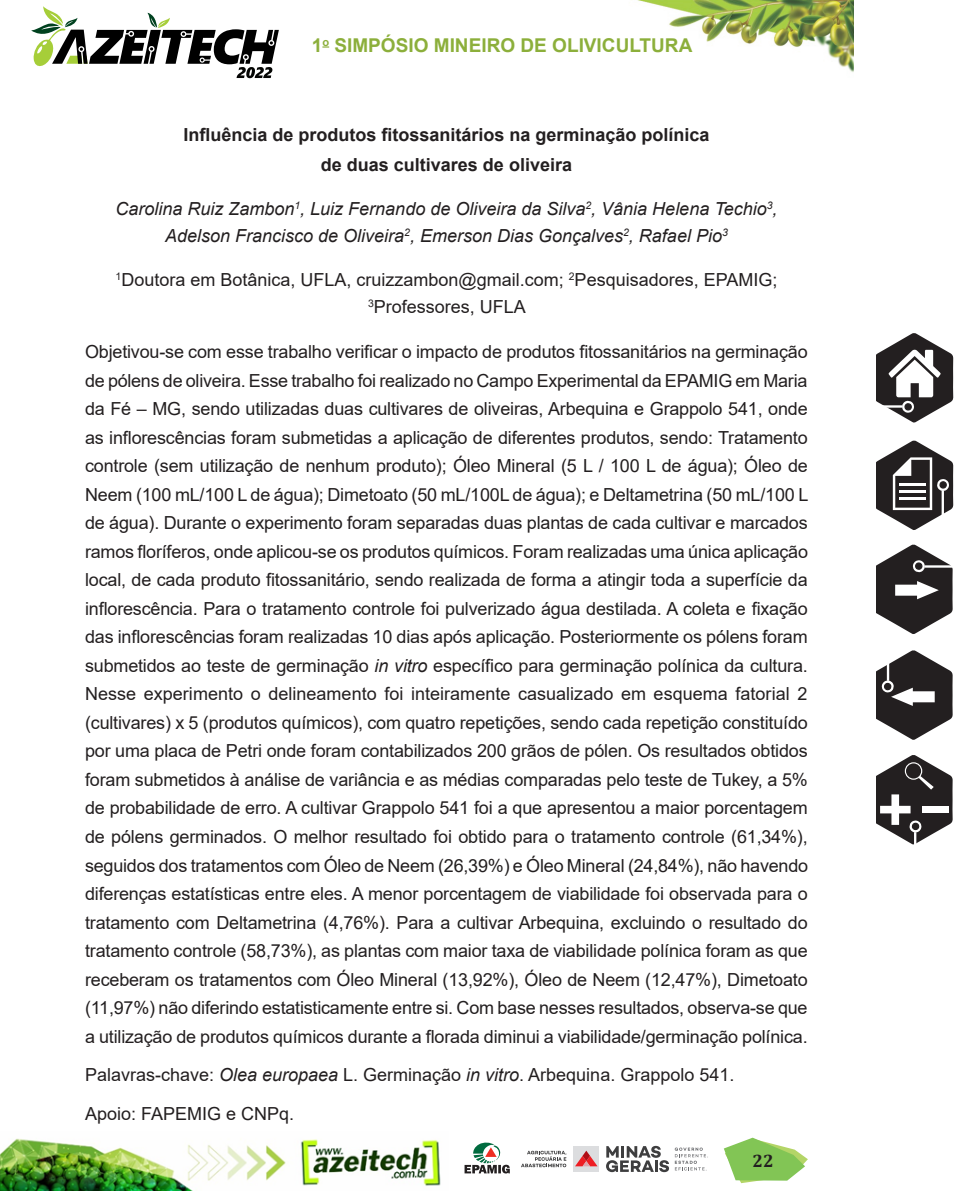
<style>
.page{position:relative;width:978px;height:1191px;background:#fff}
.page>*{position:absolute;margin:0;border:0;box-sizing:border-box;transform-origin:0 0}
.t1{font:700 19.05px "Arial";color:#8caf3b}
.Texto_resumos{font:18px/28.5px "Arial";letter-spacing:-.01em;color:#231f20;text-align:justify}
.Autores{font:italic 18px/27px "Arial";color:#231f20;text-align:center}
.Curriculum{font:18px/27px "Arial";color:#231f20;text-align:center}
.TÍTULO{font:700 18px/30px "Arial";color:#231f20;text-align:center}
.t2{font:700 18px "Cambria";color:#231f20}
.s1{font-style:italic}
</style>
<div class="page">
<svg style="left:877px;top:333px;width:76px;height:90px"></svg>
<svg style="left:877px;top:440px;width:76px;height:90px"></svg>
<svg style="left:877px;top:755px;width:76px;height:89px"></svg>
<svg style="left:877px;top:544px;width:76px;height:90px"></svg>
<svg style="left:877px;top:650px;width:76px;height:90px"></svg>
<svg style="left:31px;top:6px;width:248px;height:72px"></svg>
<img style="left:637px;top:0;width:217px;height:72px">
<svg style="left:322px;top:46px;width:7px;height:2px"></svg>
<svg style="left:724px;top:1137px;width:84px;height:46px"></svg>
<img style="left:0;top:1138px;width:441px;height:53px">
<div style="left:573px;top:1146px;width:26px;height:25px;background:#dcdddf"></div>
<svg style="left:575px;top:1150px;width:23px;height:16px"></svg>
<svg style="left:606px;top:1145px;width:63px;height:27px"></svg>
<svg style="left:675px;top:1147px;width:33px;height:23px"></svg>
<svg style="left:521px;top:1150px;width:45px;height:17px"></svg>
<svg style="left:465px;top:1142px;width:45px;height:31px"></svg>
<p class="t1" style="left:312px;top:32px;width:382px">1<sup>o</sup> SIMPÓSIO MINEIRO DE OLIVICULTURA</p>
<p class="TÍTULO" style="left:183px;top:120px;width:528px">Influência de produtos fitossanitários na germinação polínica de duas cultivares de oliveira</p>
<p class="Autores" style="left:115px;top:195px;width:664px">Carolina Ruiz Zambon<sup>1</sup>, Luiz Fernando de Oliveira da Silva<sup>2</sup>, Vânia Helena Techio<sup>3</sup>,<br>Adelson Francisco de Oliveira<sup>2</sup>, Emerson Dias Gonçalves<sup>2</sup>, Rafael Pio<sup>3</sup></p>
<p class="Curriculum" style="left:116px;top:266px;width:663px"><sup>1</sup>Doutora em Botânica, UFLA, cruizzambon@gmail.com; <sup>2</sup>Pesquisadores, EPAMIG;<br><sup>3</sup>Professores, UFLA</p>
<p class="Texto_resumos" style="left:85px;top:338px;width:725px">Objetivou-se com esse trabalho verificar o impacto de produtos fitossanitários na germinação de pólens de oliveira. Esse trabalho foi realizado no Campo Experimental da EPAMIG em Maria da Fé – MG, sendo utilizadas duas cultivares de oliveiras, Arbequina e Grappolo 541, onde as inflorescências foram submetidas a aplicação de diferentes produtos, sendo: Tratamento controle (sem utilização de nenhum produto); Óleo Mineral (5 L / 100 L de água); Óleo de Neem (100 mL/100 L de água); Dimetoato (50 mL/100L de água); e Deltametrina (50 mL/100 L</p>
<p class="Texto_resumos" style="left:85px;top:509px;width:725px">de água). Durante o experimento foram separadas duas plantas de cada cultivar e marcados ramos floríferos, onde aplicou-se os produtos químicos. Foram realizadas uma única aplicação local, de cada produto fitossanitário, sendo realizada de forma a atingir toda a superfície da inflorescência. Para o tratamento controle foi pulverizado água destilada. A coleta e fixação das inflorescências foram realizadas 10 dias após aplicação. Posteriormente os pólens foram submetidos ao teste de germinação <span class="s1">in vitro</span> específico para germinação polínica da cultura.<br>Nesse experimento o delineamento foi inteiramente casualizado em esquema fatorial 2 (cultivares) x 5 (produtos químicos), com quatro repetições, sendo cada repetição constituído por uma placa de Petri onde foram contabilizados 200 grãos de pólen. Os resultados obtidos foram submetidos à análise de variância e as médias comparadas pelo teste de Tukey, a 5% de probabilidade de erro. A cultivar Grappolo 541 foi a que apresentou a maior porcentagem de pólens germinados. O melhor resultado foi obtido para o tratamento controle (61,34%), seguidos dos tratamentos com Óleo de Neem (26,39%) e Óleo Mineral (24,84%), não havendo diferenças estatísticas entre eles. A menor porcentagem de viabilidade foi observada para o tratamento com Deltametrina (4,76%). Para a cultivar Arbequina, excluindo o resultado do tratamento controle (58,73%), as plantas com maior taxa de viabilidade polínica foram as que receberam os tratamentos com Óleo Mineral (13,92%), Óleo de Neem (12,47%), Dimetoato (11,97%) não diferindo estatisticamente entre si. Com base nesses resultados, observa-se que a utilização de produtos químicos durante a florada diminui a viabilidade/germinação polínica.</p>
<p class="Texto_resumos" style="left:85px;top:1060px;width:651px">Palavras-chave: <span class="s1">Olea europaea</span> L. Germinação <span class="s1">in vitro</span>. Arbequina. Grappolo 541.</p>
<p class="Texto_resumos" style="left:85px;top:1099px;width:211px">Apoio: FAPEMIG e CNPq.</p>
<p class="t2" style="left:753px;top:1148px;width:23px">22</p>
</div>
